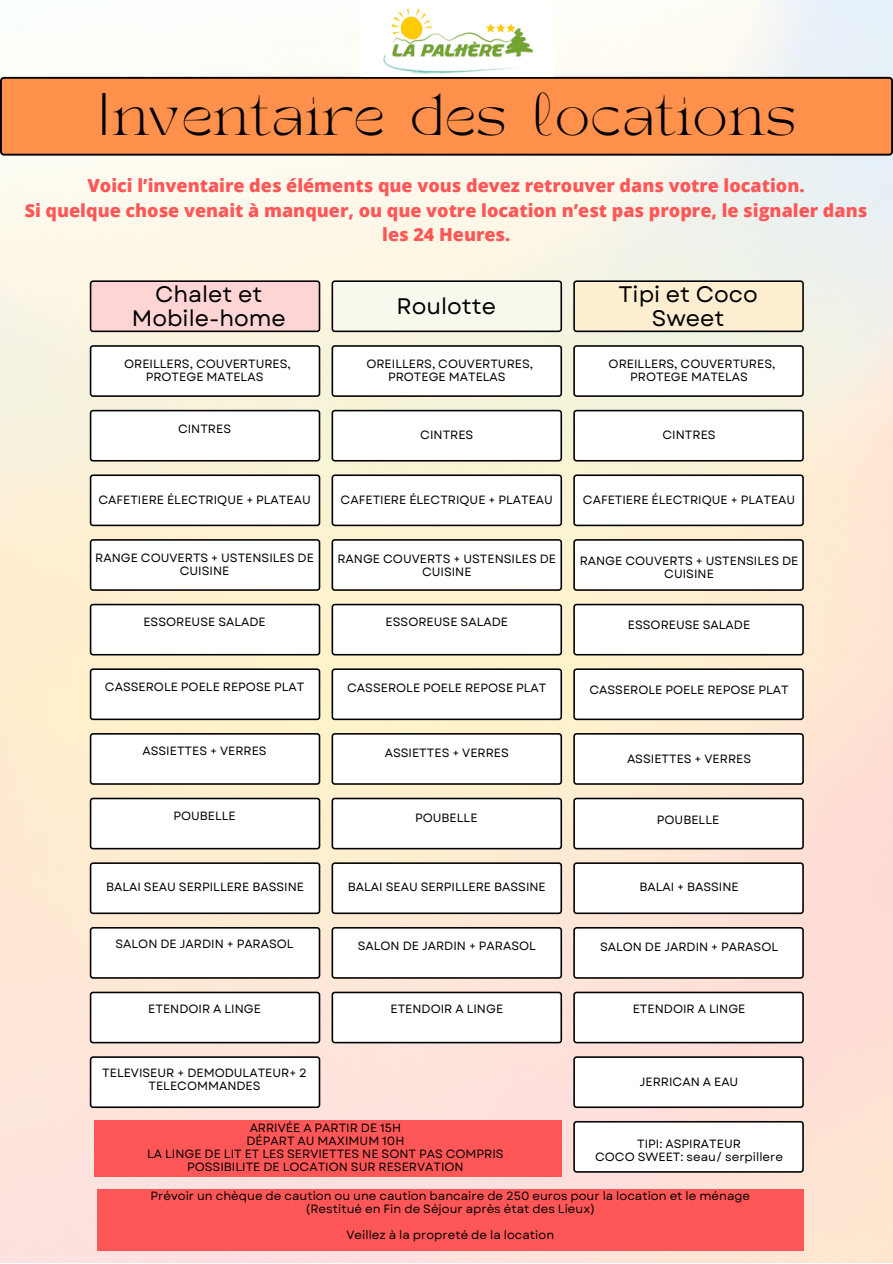
<style>
.page{position:relative;width:893px;height:1264px;background:#fff}
.page>*{position:absolute;margin:0;border:0;box-sizing:border-box;transform-origin:0 0}
.t1{font:42px "TANTWINKLE";color:#000}
.t2{font:22.5px/23.5px "Garet";color:#000;text-align:center}
.t3{font:800 18px/24.8px "Open Sans";color:#ff5757;text-align:center}
.t4{font:12px/13px "Garet";color:#000;text-align:center}
</style>
<div class="page">
<img style="left:0;top:0;width:892px;height:1262px">
<div style="left:0;top:77px;width:892px;height:79px;background:#ff914d"></div>
<svg style="left:90px;top:280px;width:230px;height:52px"></svg>
<svg style="left:90px;top:345px;width:230px;height:52px"></svg>
<svg style="left:90px;top:410px;width:230px;height:51px"></svg>
<svg style="left:90px;top:474px;width:230px;height:52px"></svg>
<svg style="left:90px;top:539px;width:230px;height:52px"></svg>
<svg style="left:90px;top:603px;width:230px;height:52px"></svg>
<svg style="left:90px;top:668px;width:230px;height:52px"></svg>
<svg style="left:90px;top:733px;width:230px;height:51px"></svg>
<svg style="left:90px;top:927px;width:230px;height:51px"></svg>
<svg style="left:90px;top:797px;width:230px;height:52px"></svg>
<svg style="left:90px;top:991px;width:230px;height:52px"></svg>
<svg style="left:90px;top:862px;width:230px;height:52px"></svg>
<svg style="left:90px;top:1056px;width:230px;height:52px"></svg>
<svg style="left:331px;top:280px;width:231px;height:52px"></svg>
<svg style="left:331px;top:345px;width:231px;height:52px"></svg>
<svg style="left:331px;top:410px;width:231px;height:51px"></svg>
<svg style="left:331px;top:474px;width:231px;height:52px"></svg>
<svg style="left:331px;top:539px;width:231px;height:52px"></svg>
<svg style="left:331px;top:603px;width:231px;height:52px"></svg>
<svg style="left:331px;top:668px;width:231px;height:52px"></svg>
<svg style="left:331px;top:733px;width:231px;height:51px"></svg>
<svg style="left:331px;top:927px;width:231px;height:51px"></svg>
<svg style="left:331px;top:797px;width:231px;height:52px"></svg>
<svg style="left:331px;top:991px;width:231px;height:52px"></svg>
<svg style="left:331px;top:862px;width:231px;height:52px"></svg>
<svg style="left:573px;top:280px;width:230px;height:52px"></svg>
<svg style="left:573px;top:345px;width:230px;height:52px"></svg>
<svg style="left:573px;top:410px;width:230px;height:51px"></svg>
<svg style="left:573px;top:474px;width:230px;height:52px"></svg>
<svg style="left:573px;top:539px;width:230px;height:52px"></svg>
<svg style="left:573px;top:603px;width:230px;height:52px"></svg>
<svg style="left:573px;top:668px;width:230px;height:52px"></svg>
<svg style="left:573px;top:733px;width:230px;height:51px"></svg>
<svg style="left:573px;top:927px;width:230px;height:51px"></svg>
<svg style="left:573px;top:797px;width:230px;height:52px"></svg>
<svg style="left:573px;top:991px;width:230px;height:52px"></svg>
<svg style="left:573px;top:862px;width:230px;height:52px"></svg>
<svg style="left:573px;top:1056px;width:230px;height:52px"></svg>
<svg style="left:573px;top:1120px;width:230px;height:52px"></svg>
<img style="left:361px;top:3px;width:193px;height:74px">
<div style="left:94px;top:1120px;width:467px;height:57px;background:#ff5757"></div>
<div style="left:97px;top:1188px;width:706px;height:62px;background:#ff5757"></div>
<h1 class="t1" style="left:96px;top:92px;width:702px">Inventaire des locations</h1>
<h3 class="t3" style="left:25px;top:172px;width:844px">Voici l’inventaire des éléments que vous devez retrouver dans votre location.<br>Si quelque chose venait à manquer, ou que votre location n’est pas propre, le signaler dans les 24 Heures.</h3>
<h2 class="t2" style="left:132px;top:282px;width:156px">Chalet et<br>Mobile-home</h2>
<h2 class="t2" style="left:396px;top:294px;width:101px">Roulotte</h2>
<h2 class="t2" style="left:618px;top:282px;width:141px">Tipi et Coco<br>Sweet</h2>
<p class="t4" style="left:124px;top:357px;width:168px">OREILLERS, COUVERTURES,<br>PROTEGE MATELAS</p>
<p class="t4" style="left:366px;top:357px;width:168px">OREILLERS, COUVERTURES,<br>PROTEGE MATELAS</p>
<p class="t4" style="left:608px;top:357px;width:168px">OREILLERS, COUVERTURES,<br>PROTEGE MATELAS</p>
<p class="t4" style="left:178px;top:422px;width:55px">CINTRES</p>
<p class="t4" style="left:420px;top:429px;width:55px">CINTRES</p>
<p class="t4" style="left:662px;top:429px;width:55px">CINTRES</p>
<p class="t4" style="left:98px;top:493px;width:214px">CAFETIERE ÉLECTRIQUE + PLATEAU</p>
<p class="t4" style="left:340px;top:493px;width:214px">CAFETIERE ÉLECTRIQUE + PLATEAU</p>
<p class="t4" style="left:583px;top:493px;width:214px">CAFETIERE ÉLECTRIQUE + PLATEAU</p>
<p class="t4" style="left:95px;top:551px;width:220px">RANGE COUVERTS + USTENSILES DE<br>CUISINE</p>
<p class="t4" style="left:143px;top:615px;width:124px">ESSOREUSE SALADE</p>
<p class="t4" style="left:337px;top:552px;width:220px">RANGE COUVERTS + USTENSILES DE<br>CUISINE</p>
<p class="t4" style="left:579px;top:554px;width:220px">RANGE COUVERTS + USTENSILES DE<br>CUISINE</p>
<p class="t4" style="left:385px;top:615px;width:124px">ESSOREUSE SALADE</p>
<p class="t4" style="left:628px;top:618px;width:124px">ESSOREUSE SALADE</p>
<p class="t4" style="left:105px;top:680px;width:201px">CASSEROLE POELE REPOSE PLAT</p>
<p class="t4" style="left:347px;top:681px;width:201px">CASSEROLE POELE REPOSE PLAT</p>
<p class="t4" style="left:589px;top:683px;width:201px">CASSEROLE POELE REPOSE PLAT</p>
<p class="t4" style="left:142px;top:744px;width:126px">ASSIETTES + VERRES</p>
<p class="t4" style="left:385px;top:746px;width:126px">ASSIETTES + VERRES</p>
<p class="t4" style="left:627px;top:752px;width:126px">ASSIETTES + VERRES</p>
<p class="t4" style="left:173px;top:808px;width:64px">POUBELLE</p>
<p class="t4" style="left:415px;top:811px;width:64px">POUBELLE</p>
<p class="t4" style="left:656px;top:813px;width:64px">POUBELLE</p>
<p class="t4" style="left:106px;top:880px;width:199px">BALAI SEAU SERPILLERE BASSINE</p>
<p class="t4" style="left:348px;top:880px;width:199px">BALAI SEAU SERPILLERE BASSINE</p>
<p class="t4" style="left:639px;top:880px;width:101px">BALAI + BASSINE</p>
<p class="t4" style="left:115px;top:937px;width:180px">SALON DE JARDIN + PARASOL</p>
<p class="t4" style="left:358px;top:939px;width:180px">SALON DE JARDIN + PARASOL</p>
<p class="t4" style="left:600px;top:940px;width:180px">SALON DE JARDIN + PARASOL</p>
<p class="t4" style="left:148px;top:1002px;width:114px">ETENDOIR A LINGE</p>
<p class="t4" style="left:390px;top:1002px;width:114px">ETENDOIR A LINGE</p>
<p class="t4" style="left:632px;top:1002px;width:114px">ETENDOIR A LINGE</p>
<p class="t4" style="left:102px;top:1066px;width:206px">TELEVISEUR + DEMODULATEUR+ 2<br>TELECOMMANDES</p>
<p class="t4" style="left:639px;top:1075px;width:100px">JERRICAN A EAU</p>
<p class="t4" style="left:147px;top:1120px;width:358px">ARRIVÉE A PARTIR DE 15H<br>DÉPART AU MAXIMUM 10H<br>LA LINGE DE LIT ET LES SERVIETTES NE SONT PAS COMPRIS POSSIBILITE DE LOCATION SUR RESERVATION</p>
<p class="t4" style="left:150px;top:1188px;width:601px">Prévoir un chèque de caution ou une caution bancaire de 250 euros pour la location et le ménage (Restitué en Fin de Séjour après état des Lieux)</p>
<p class="t4" style="left:346px;top:1227px;width:209px">Veillez à la propreté de la location</p>
<p class="t4" style="left:595px;top:1137px;width:189px">TIPI: ASPIRATEUR<br>COCO SWEET: seau/ serpillere</p>
</div>
